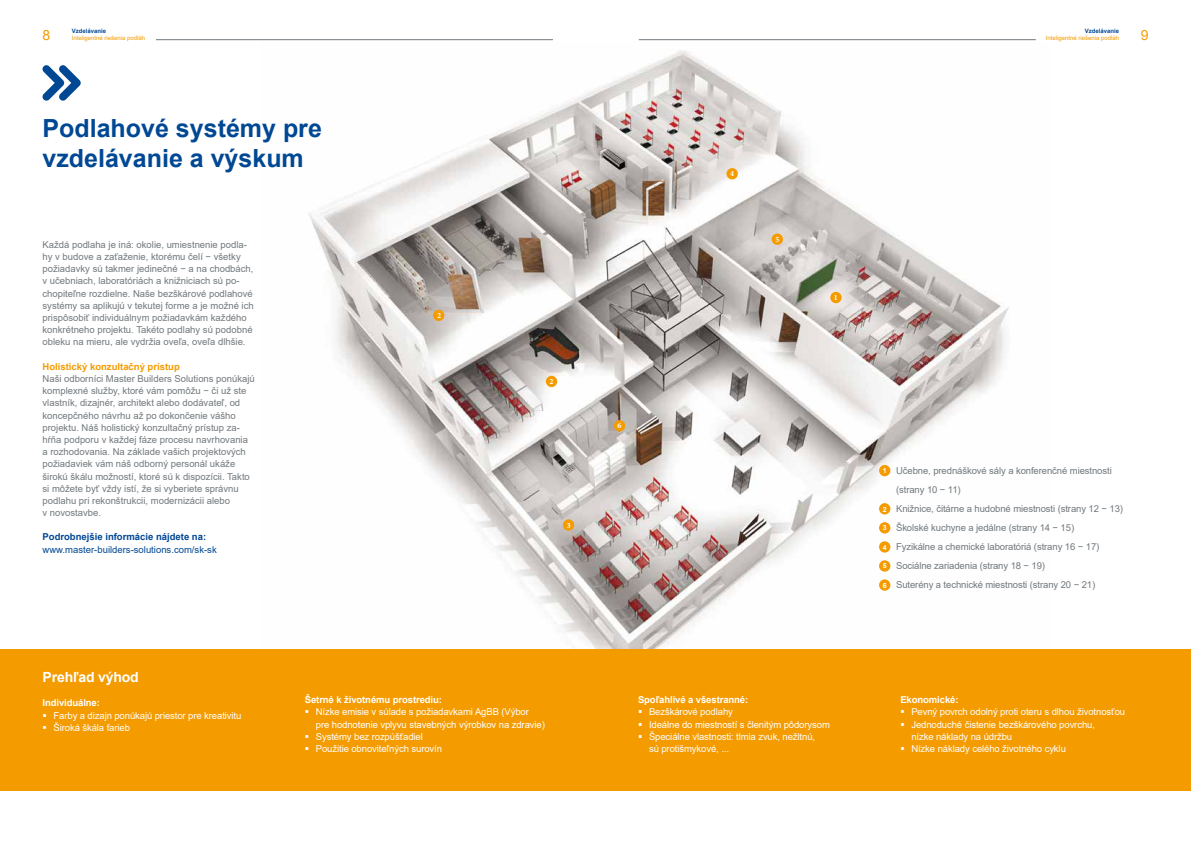
<style>
.page{position:relative;width:1191px;height:842px;background:#fff}
.page>*{position:absolute;margin:0;border:0;box-sizing:border-box;transform-origin:0 0}
.t1{font:700 25px/30px "Arial";color:#004894}
.t2{font:700 14px "Arial";letter-spacing:-.01em;color:#fff}
.t3{font:14px "Arial";color:#f49b00}
.t4{font:9.5px/12.2px "Arial";color:#71787d}
.t5{font:9.5px/12.2px "Arial";letter-spacing:-.01em;color:#fff}
.t6{font:700 9.5px "Arial";letter-spacing:-.01em;color:#fff}
.t7{font:9.5px "Arial";color:#004894}
.t8{font:700 9.5px "Arial";color:#004894}
.t9{font:700 9.5px "Arial";color:#f49b00}
.t10{font:700 8px "Minion Pro";color:#fff}
.t11{font:700 7px "Arial";color:#fff}
.t12{font:6px "Arial";color:#f49b00}
.t13{font:700 6px "Arial";color:#004894}
</style>
<div class="page">
<hr style="left:156px;top:39px;width:397px;height:1px;background:#71787d">
<img style="left:308px;top:89px;width:287px;height:559px">
<svg style="left:43px;top:65px;width:38px;height:36px"></svg>
<div style="left:0;top:649px;width:595px;height:142px;background:#f49b00"></div>
<div style="left:433px;top:310px;width:11px;height:11px;background:#f49b00;border-radius:50%"></div>
<div style="left:546px;top:376px;width:11px;height:11px;background:#f49b00;border-radius:50%"></div>
<div style="left:563px;top:519px;width:11px;height:12px;background:#f49b00;border-radius:50%"></div>
<svg style="left:595px;top:39px;width:441px;height:610px"></svg>
<hr style="left:639px;top:39px;width:396px;height:1px;background:#71787d">
<div style="left:595px;top:649px;width:596px;height:142px;background:#f49b00"></div>
<div style="left:879px;top:465px;width:11px;height:11px;background:#f49b00;border-radius:50%"></div>
<div style="left:879px;top:503px;width:11px;height:11px;background:#f49b00;border-radius:50%"></div>
<div style="left:879px;top:522px;width:11px;height:11px;background:#f49b00;border-radius:50%"></div>
<div style="left:879px;top:541px;width:11px;height:12px;background:#f49b00;border-radius:50%"></div>
<div style="left:879px;top:560px;width:11px;height:12px;background:#f49b00;border-radius:50%"></div>
<div style="left:879px;top:579px;width:11px;height:12px;background:#f49b00;border-radius:50%"></div>
<div style="left:830px;top:292px;width:11px;height:11px;background:#f49b00;border-radius:50%"></div>
<div style="left:726px;top:168px;width:12px;height:11px;background:#f49b00;border-radius:50%"></div>
<div style="left:771px;top:234px;width:12px;height:11px;background:#f49b00;border-radius:50%"></div>
<div style="left:614px;top:420px;width:11px;height:11px;background:#f49b00;border-radius:50%"></div>
<h2 class="t3" style="left:43px;top:25px;width:9px">8</h2>
<p class="t13" style="left:72px;top:26px;width:36px">Vzdelávanie</p>
<p class="t12" style="left:72px;top:33px;width:75px">Inteligentné riešenia podláh</p>
<h1 class="t1" style="left:43px;top:114px;width:281px">Podlahové systémy pre vzdelávanie a výskum</h1>
<p class="t4" style="left:43px;top:238px;width:213px">Každá podlaha je iná: okolie, umiestnenie podla&shy;hy v budove a zaťaženie, ktorému čelí − všetky požiadavky sú takmer jedinečné − a na chodbách, v učebniach, laboratóriách a knižniciach sú po&shy;chopiteľne rozdielne. Naše bezškárové podlahové systémy sa aplikujú v tekutej forme a je možné ich prispôsobiť individuálnym požiadavkám každého konkrétneho projektu. Takéto podlahy sú podobné obleku na mieru, ale vydržia oveľa, oveľa dlhšie.</p>
<p class="t9" style="left:43px;top:360px;width:139px">Holistický konzultačný prístup</p>
<p class="t4" style="left:43px;top:372px;width:214px">Naši odborníci Master Builders Solutions ponúkajú komplexné služby, ktoré vám pomôžu − či už ste vlastník, dizajnér, architekt alebo dodávateľ, od koncepčného návrhu až po dokončenie vášho projektu. Náš holistický konzultačný prístup za&shy;hŕňa podporu v každej fáze procesu navrhovania a rozhodovania. Na základe vašich projektových požiadaviek vám náš odborný personál ukáže širokú škálu možností, ktoré sú k dispozícii. Takto si môžete byť vždy istí, že si vyberiete správnu podlahu pri rekonštrukcii, modernizácii alebo<br>v novostavbe.</p>
<p class="t8" style="left:43px;top:530px;width:165px">Podrobnejšie informácie nájdete na:</p>
<p class="t7" style="left:43px;top:543px;width:176px">www.master-builders-solutions.com/sk-sk</p>
<p class="t10" style="left:437px;top:309px;width:5px">2</p>
<p class="t10" style="left:549px;top:376px;width:5px">2</p>
<p class="t10" style="left:567px;top:519px;width:5px">3</p>
<h2 class="t2" style="left:43px;top:667px;width:98px">Prehľad výhod</h2>
<p class="t6" style="left:43px;top:696px;width:59px">Individuálne:</p>
<p class="t5" style="left:43px;top:709px;width:200px">▪ Farby a dizajn ponúkajú priestor pre kreativitu</p>
<p class="t5" style="left:43px;top:721px;width:89px">▪ Široká škála farieb</p>
<p class="t6" style="left:305px;top:693px;width:139px">Šetrné k životnému prostrediu:</p>
<p class="t5" style="left:316px;top:706px;width:230px;text-indent:-11px">▪ Nízke emisie v súlade s požiadavkami AgBB (Výbor<br>pre hodnotenie vplyvu stavebných výrobkov na zdravie)</p>
<p class="t5" style="left:305px;top:730px;width:119px">▪ Systémy bez rozpúšťadiel</p>
<p class="t5" style="left:305px;top:742px;width:139px">▪ Použitie obnoviteľných surovín</p>
<p class="t13" style="left:1084px;top:26px;width:36px">Vzdelávanie</p>
<p class="t12" style="left:1045px;top:33px;width:75px">Inteligentné riešenia podláh</p>
<h2 class="t3" style="left:1140px;top:25px;width:9px">9</h2>
<p class="t10" style="left:730px;top:168px;width:5px">4</p>
<p class="t10" style="left:775px;top:234px;width:5px">5</p>
<p class="t10" style="left:834px;top:292px;width:5px">1</p>
<p class="t10" style="left:617px;top:420px;width:5px">6</p>
<p class="t6" style="left:638px;top:693px;width:112px">Spoľahlivé a všestranné:</p>
<p class="t5" style="left:638px;top:706px;width:96px">▪ Bezškárové podlahy</p>
<p class="t5" style="left:638px;top:718px;width:193px">▪ Ideálne do miestností s členitým pôdorysom</p>
<p class="t5" style="left:649px;top:730px;width:168px;text-indent:-11px">▪ Špeciálne vlastnosti: tlmia zvuk, nežltnú, sú protišmykové, ...</p>
<p class="t11" style="left:882px;top:466px;width:5px">1</p>
<p class="t11" style="left:882px;top:504px;width:5px">2</p>
<p class="t11" style="left:882px;top:523px;width:5px">3</p>
<p class="t11" style="left:882px;top:542px;width:5px">4</p>
<p class="t11" style="left:882px;top:561px;width:5px">5</p>
<p class="t11" style="left:882px;top:580px;width:5px">6</p>
<p class="t4" style="left:896px;top:461px;width:228px;line-height:18.9px">Učebne, prednáškové sály a konferenčné miestnosti (strany 10 − 11)<br>Knižnice, čitárne a hudobné miestnosti (strany 12 − 13)<br>Školské kuchyne a jedálne (strany 14 − 15)<br>Fyzikálne a chemické laboratóriá (strany 16 − 17)<br>Sociálne zariadenia (strany 18 − 19)<br>Suterény a technické miestnosti (strany 20 − 21)</p>
<p class="t6" style="left:900px;top:693px;width:60px">Ekonomické:</p>
<p class="t5" style="left:900px;top:706px;width:226px">▪ Pevný povrch odolný proti oteru s dlhou životnosťou</p>
<p class="t5" style="left:911px;top:718px;width:185px;text-indent:-11px">▪ Jednoduché čistenie bezškárového povrchu, nízke náklady na údržbu</p>
<p class="t5" style="left:900px;top:742px;width:167px">▪ Nízke náklady celého životného cyklu</p>
</div>
